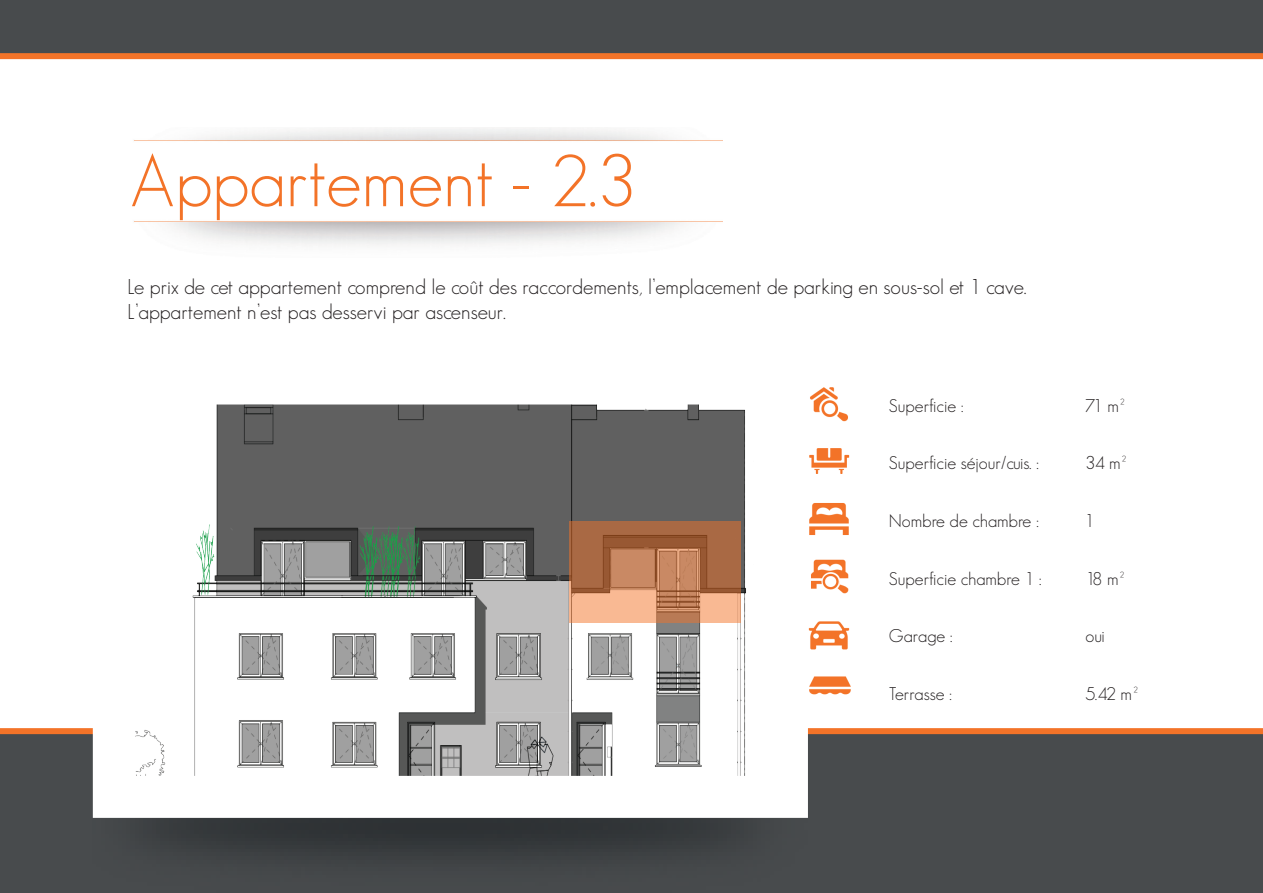
<style>
.page{position:relative;width:1263px;height:893px;background:#fff}
.page>*{position:absolute;margin:0;border:0;box-sizing:border-box;transform-origin:0 0}
.t1{font:300 72px "Geosans";color:#f37328}
.t2{font:300 21px "Geosans";color:#231f20}
.t3{font:300 18px "Geosans";color:#231f20}
</style>
<div class="page">
<div style="left:0;top:731px;width:1263px;height:162px;background:#484b4d"></div>
<div style="left:0;top:728px;width:1263px;height:6px;background:#f37328"></div>
<img style="left:136px;top:405px;width:629px;height:370px">
<div style="left:93px;top:362px;width:715px;height:456px;border:42px solid #fff"></div>
<svg style="left:570px;top:522px;width:171px;height:101px;background:#bf7f59"></svg>
<div style="left:0;top:0;width:1263px;height:54px;background:#484b4d"></div>
<div style="left:0;top:53px;width:1263px;height:6px;background:#f37328"></div>
<img style="left:810px;top:387px;width:38px;height:35px">
<img style="left:809px;top:448px;width:41px;height:26px">
<img style="left:811px;top:559px;width:38px;height:35px">
<img style="left:809px;top:676px;width:42px;height:19px">
<img style="left:808px;top:621px;width:42px;height:29px">
<img style="left:809px;top:503px;width:40px;height:32px">
<p class="t1" style="left:130px;top:141px;width:508px">Appartement - 2.3</p>
<p class="t2" style="left:128px;top:275px;width:900px">Le prix de cet appartement comprend le coût des raccordements, l’emplacement de parking en sous-sol et 1 cave.</p>
<p class="t2" style="left:128px;top:300px;width:380px">L’appartement n’est pas desservi par ascenseur.</p>
<p class="t3" style="left:889px;top:396px;width:76px">Superficie :</p>
<p class="t3" style="left:889px;top:452px;width:151px">Superficie séjour/cuis. :</p>
<p class="t3" style="left:1085px;top:396px;width:42px">71 m²</p>
<p class="t3" style="left:1085px;top:452px;width:44px">34 m²</p>
<p class="t3" style="left:889px;top:511px;width:151px">Nombre de chambre :</p>
<p class="t3" style="left:1084px;top:511px;width:11px">1</p>
<p class="t3" style="left:889px;top:568px;width:154px">Superficie chambre 1 :</p>
<p class="t3" style="left:1085px;top:568px;width:42px">18 m²</p>
<p class="t3" style="left:889px;top:626px;width:65px">Garage :</p>
<p class="t3" style="left:1085px;top:626px;width:21px">oui</p>
<p class="t3" style="left:889px;top:684px;width:65px">Terrasse :</p>
<p class="t3" style="left:1085px;top:684px;width:55px">5.42 m²</p>
</div>
